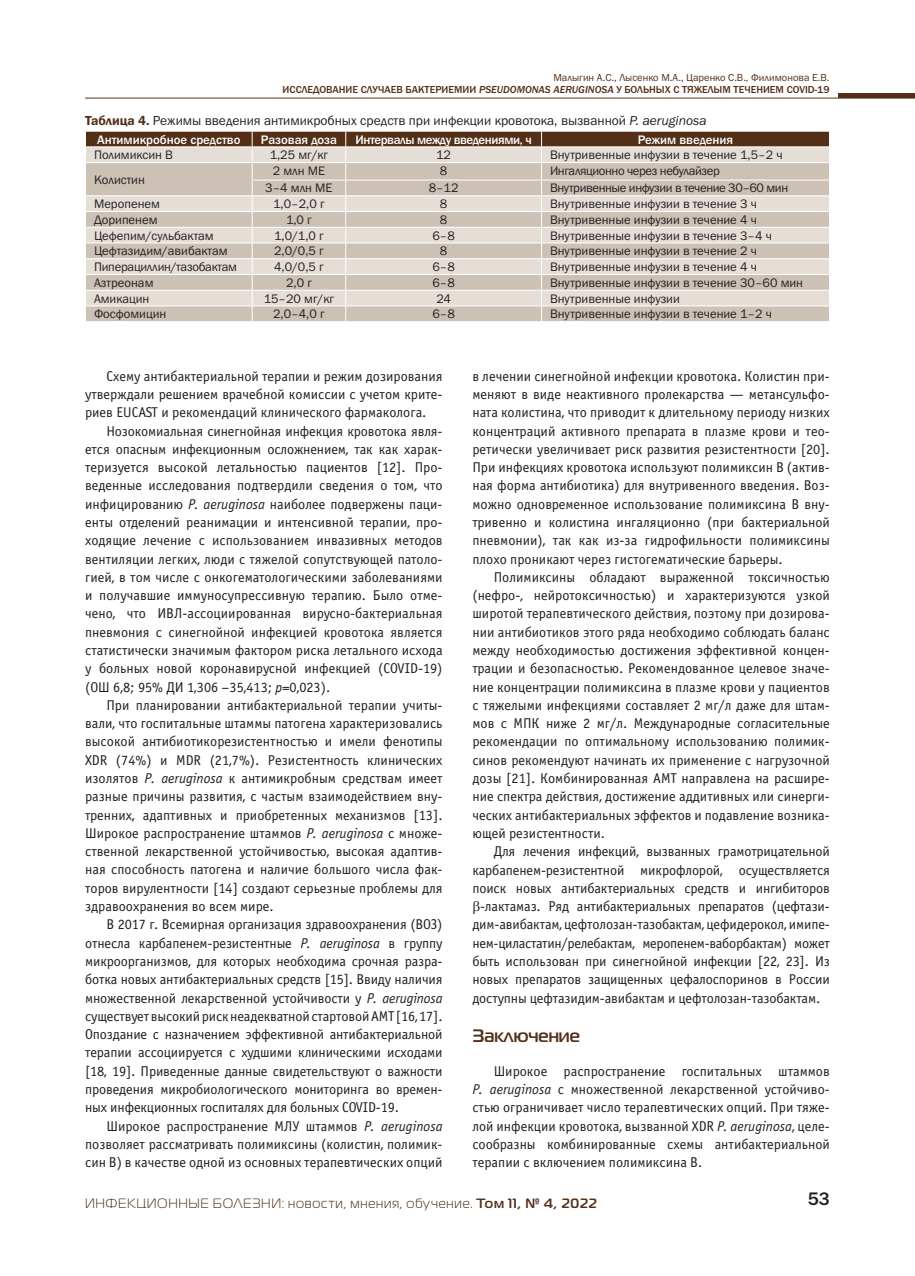
<style>
.page{position:relative;width:915px;height:1276px;background:#fff}
.page>*{position:absolute;margin:0;border:0;box-sizing:border-box;transform-origin:0 0}
.t1{font:500 18.75px "Franklin Gothic";color:#231f20}
.t2{font:700 18px "Magistral C";color:#532f18}
.t3{font:14.25px/18.3px "Officina Sans C";letter-spacing:-.01em;color:#231f20;text-align:justify}
.t4{font:13.5px "Franklin Gothic";color:#231f20}
.t5{font:13.5px "Magistral C";letter-spacing:.055em;color:#532f18}
.t6{font:12.75px "Franklin Gothic";color:#231f20}
.t7{font:12.75px "Franklin Gothic";letter-spacing:-.03em;color:#231f20}
.t8{font:500 12.75px "Franklin Gothic";color:#fff}
.t9{font:500 12.75px "Franklin Gothic";letter-spacing:-.03em;color:#fff}
.t10{font:12.75px "Franklin Gothic";letter-spacing:-.02em;color:#231f20}
.t11{font:500 10.5px/12.6px "Franklin Gothic";color:#532f18;text-align:right}
.s1{font-weight:400}
.s2{font-style:italic}
.s3{font-weight:600;color:#532f18}
.s4{font-weight:700}
</style>
<div class="page">
<hr style="left:85px;top:98px;width:829px;height:1px;background:#6b4b33">
<hr style="left:837px;top:94px;width:77px;height:4px;background:#532f18">
<svg style="left:85px;top:131px;width:744px;height:190px;background:#cfc4ba"></svg>
<p class="t11" style="left:282px;top:72px;width:548px"><span class="s1">Малыгин А.С., Лысенко М.А., Царенко С.В., Филимонова Е.В.<br></span>ИССЛЕДОВАНИЕ СЛУЧАЕВ БАКТЕРИЕМИИ <span class="s2">PSEUDOMONAS AERUGINOSA</span> У БОЛЬНЫХ С ТЯЖЕЛЫМ ТЕЧЕНИЕМ COVID-19</p>
<p class="t4" style="left:85px;top:115px;width:622px"><span class="s3">Таблица 4.</span> Режимы введения антимикробных средств при инфекции кровотока, вызванной <span class="s2">P. aeruginosa</span></p>
<p class="t8" style="left:97px;top:135px;width:145px">Антимикробное средство</p>
<p class="t8" style="left:261px;top:135px;width:78px">Разовая доза</p>
<p class="t9" style="left:355px;top:135px;width:178px">Интервалы между введениями, ч</p>
<p class="t8" style="left:637px;top:135px;width:97px">Режим введения</p>
<p class="t6" style="left:94px;top:150px;width:80px">Полимиксин В</p>
<p class="t6" style="left:269px;top:150px;width:60px">1,25 мг/кг</p>
<p class="t6" style="left:436px;top:150px;width:16px">12</p>
<p class="t6" style="left:550px;top:150px;width:234px">Внутривенные инфузии в течение 1,5–2 ч</p>
<p class="t6" style="left:94px;top:175px;width:52px">Колистин</p>
<p class="t6" style="left:273px;top:166px;width:54px">2 млн МЕ</p>
<p class="t6" style="left:440px;top:166px;width:9px">8</p>
<p class="t7" style="left:550px;top:166px;width:171px">Ингаляционно через небулайзер</p>
<p class="t6" style="left:265px;top:184px;width:69px">3–4 млн МЕ</p>
<p class="t6" style="left:428px;top:184px;width:31px">8–12</p>
<p class="t7" style="left:550px;top:184px;width:239px">Внутривенные инфузии в течение 30–60 мин</p>
<p class="t6" style="left:94px;top:199px;width:67px">Меропенем</p>
<p class="t6" style="left:273px;top:199px;width:53px">1,0–2,0 г</p>
<p class="t6" style="left:440px;top:199px;width:9px">8</p>
<p class="t6" style="left:550px;top:199px;width:208px">Внутривенные инфузии в течение 3 ч</p>
<p class="t6" style="left:94px;top:215px;width:65px">Дорипенем</p>
<p class="t6" style="left:286px;top:215px;width:27px">1,0 г</p>
<p class="t6" style="left:440px;top:215px;width:9px">8</p>
<p class="t6" style="left:550px;top:215px;width:208px">Внутривенные инфузии в течение 4 ч</p>
<p class="t6" style="left:94px;top:231px;width:121px">Цефепим/сульбактам</p>
<p class="t6" style="left:274px;top:231px;width:51px">1,0/1,0 г</p>
<p class="t6" style="left:432px;top:231px;width:24px">6–8</p>
<p class="t6" style="left:550px;top:231px;width:223px">Внутривенные инфузии в течение 3–4 ч</p>
<p class="t6" style="left:94px;top:247px;width:135px">Цефтазидим/авибактам</p>
<p class="t6" style="left:274px;top:247px;width:51px">2,0/0,5 г</p>
<p class="t6" style="left:440px;top:247px;width:9px">8</p>
<p class="t6" style="left:550px;top:247px;width:208px">Внутривенные инфузии в течение 2 ч</p>
<p class="t10" style="left:94px;top:262px;width:144px">Пиперациллин/тазобактам</p>
<p class="t6" style="left:274px;top:262px;width:51px">4,0/0,5 г</p>
<p class="t6" style="left:432px;top:262px;width:24px">6–8</p>
<p class="t6" style="left:550px;top:262px;width:208px">Внутривенные инфузии в течение 4 ч</p>
<p class="t6" style="left:94px;top:278px;width:61px">Азтреонам</p>
<p class="t6" style="left:286px;top:278px;width:27px">2,0 г</p>
<p class="t6" style="left:432px;top:278px;width:24px">6–8</p>
<p class="t6" style="left:550px;top:278px;width:254px">Внутривенные инфузии в течение 30–60 мин</p>
<p class="t6" style="left:94px;top:294px;width:57px">Амикацин</p>
<p class="t6" style="left:264px;top:294px;width:72px">15–20 мг/кг</p>
<p class="t6" style="left:436px;top:294px;width:16px">24</p>
<p class="t6" style="left:550px;top:294px;width:131px">Внутривенные инфузии</p>
<p class="t6" style="left:94px;top:309px;width:74px">Фосфомицин</p>
<p class="t6" style="left:273px;top:309px;width:53px">2,0–4,0 г</p>
<p class="t6" style="left:432px;top:309px;width:24px">6–8</p>
<p class="t6" style="left:550px;top:309px;width:223px">Внутривенные инфузии в течение 1–2 ч</p>
<p class="t3" style="left:85px;top:368px;width:359px;text-indent:21px">Схему антибактериальной терапии и режим дозирования утверждали решением врачебной комиссии с учетом крите&shy;риев EUCAST и рекомендаций клинического фармаколога.</p>
<p class="t3" style="left:85px;top:423px;width:359px;text-indent:21px">Нозокомиальная синегнойная инфекция кровотока явля&shy;ется опасным инфекционным осложнением, так как харак&shy;теризуется высокой летальностью пациентов [12]. Про&shy;веденные исследования подтвердили сведения о том, что инфицированию <span class="s2">P. aeruginosa</span> наиболее подвержены паци&shy;енты отделений реанимации и интенсивной терапии, про&shy;ходящие лечение с использованием инвазивных методов вентиляции легких, люди с тяжелой сопутствующей патоло&shy;гией, в том числе с онкогематологическими заболеваниями и получавшие иммуносупрессивную терапию. Было отме&shy;чено, что ИВЛ-ассоциированная вирусно-бактериальная пневмония с синегнойной инфекцией кровотока является статистически значимым фактором риска летального исхода у больных новой коронавирусной инфекцией (COVID-19) (ОШ 6,8; 95% ДИ 1,306 –35,413; <span class="s2">р</span>=0,023).</p>
<p class="t3" style="left:85px;top:697px;width:359px;text-indent:21px">При планировании антибактериальной терапии учиты&shy;вали, что госпитальные штаммы патогена характеризовались высокой антибиотикорезистентностью и имели фенотипы XDR (74%) и MDR (21,7%). Резистентность клинических изолятов <span class="s2">P. aeruginosa</span> к антимикробным средствам имеет разные причины развития, с частым взаимодействием вну&shy;тренних, адаптивных и приобретенных механизмов [13].<br>Широкое распространение штаммов <span class="s2">P. aeruginosa</span> с множе&shy;ственной лекарственной устойчивостью, высокая адаптив&shy;ная способность патогена и наличие большого числа фак&shy;торов вирулентности [14] создают серьезные проблемы для здравоохранения во всем мире.</p>
<p class="t3" style="left:85px;top:916px;width:359px;text-indent:21px">В 2017 г. Всемирная организация здравоохранения (ВОЗ) отнесла карбапенем-резистентные <span class="s2">P. aeruginosa</span> в группу микроорганизмов, для которых необходима срочная разра&shy;ботка новых антибактериальных средств [15]. Ввиду наличия множественной лекарственной устойчивости у <span class="s2">P. aeruginosa </span>существует высокий риск неадекватной стартовой АМТ [16, 17].<br>Опоздание с назначением эффективной антибактериальной терапии ассоциируется с худшими клиническими исходами [18, 19]. Приведенные данные свидетельствуют о важности проведения микробиологического мониторинга во времен&shy;ных инфекционных госпиталях для больных COVID-19.</p>
<p class="t3" style="left:85px;top:1117px;width:359px;text-indent:21px">Широкое распространение МЛУ штаммов <span class="s2">P. aeruginosa </span>позволяет рассматривать полимиксины (колистин, полимик&shy;син В) в качестве одной из основных терапевтических опций</p>
<p class="t3" style="left:472px;top:368px;width:359px">в лечении синегнойной инфекции кровотока. Колистин при&shy;меняют в виде неактивного пролекарства — метансульфо&shy;ната колистина, что приводит к длительному периоду низких концентраций активного препарата в плазме крови и тео&shy;ретически увеличивает риск развития резистентности [20].<br>При инфекциях кровотока используют полимиксин В (актив&shy;ная форма антибиотика) для внутривенного введения. Воз&shy;можно одновременное использование полимиксина В вну&shy;тривенно и колистина ингаляционно (при бактериальной пневмонии), так как из-за гидрофильности полимиксины плохо проникают через гистогематические барьеры.</p>
<p class="t3" style="left:472px;top:569px;width:359px;text-indent:21px">Полимиксины обладают выраженной токсичностью (нефро-, нейротоксичностью) и характеризуются узкой широтой терапевтического действия, поэтому при дозирова&shy;нии антибиотиков этого ряда необходимо соблюдать баланс между необходимостью достижения эффективной концен&shy;трации и безопасностью. Рекомендованное целевое значе&shy;ние концентрации полимиксина в плазме крови у пациентов с тяжелыми инфекциями составляет 2 мг/л даже для штам&shy;мов с МПК ниже 2 мг/л. Международные согласительные рекомендации по оптимальному использованию полимик&shy;синов рекомендуют начинать их применение с нагрузочной дозы [21]. Комбинированная АМТ направлена на расшире&shy;ние спектра действия, достижение аддитивных или синерги&shy;ческих антибактериальных эффектов и подавление возника&shy;ющей резистентности.</p>
<p class="t3" style="left:493px;top:843px;width:337px">Для лечения инфекций, вызванных грамотрицательной</p>
<p class="t3" style="left:472px;top:862px;width:359px">карбапенем-резистентной микрофлорой, осуществляется</p>
<p class="t3" style="left:472px;top:880px;width:359px">поиск новых антибактериальных средств и ингибиторов</p>
<p class="t3" style="left:480px;top:898px;width:351px">-лактамаз. Ряд антибактериальных препаратов (цефтази-</p>
<p class="t3" style="left:472px;top:916px;width:359px">дим-авибактам, цефтолозан-тазобактам, цефидерокол, имипе-</p>
<p class="t3" style="left:472px;top:935px;width:359px">нем-циластатин/релебактам, меропенем-ваборбактам) может</p>
<p class="t3" style="left:472px;top:953px;width:359px">быть использован при синегнойной инфекции [22, 23]. Из</p>
<p class="t3" style="left:472px;top:971px;width:359px">новых препаратов защищенных цефалоспоринов в России</p>
<p class="t3" style="left:472px;top:990px;width:349px">доступны цефтазидим-авибактам и цефтолозан-тазобактам.</p>
<p class="t2" style="left:472px;top:1029px;width:109px">Заключение</p>
<p class="t3" style="left:472px;top:1063px;width:359px;text-indent:21px">Широкое распространение госпитальных штаммов <span class="s2">P. aeruginosa</span> с множественной лекарственной устойчиво&shy;стью ограничивает число терапевтических опций. При тяже&shy;лой инфекции кровотока, вызванной XDR <span class="s2">P. aeruginosa</span>, целе&shy;сообразны комбинированные схемы антибактериальной терапии с включением полимиксина В.</p>
<p class="t5" style="left:85px;top:1198px;width:513px">ИНФЕКЦИОННЫЕ БОЛЕЗНИ: новости, мнения, обучение. <span class="s4">Том 11, № 4, 2022</span></p>
<h1 class="t1" style="left:807px;top:1192px;width:23px">53</h1>
</div>
